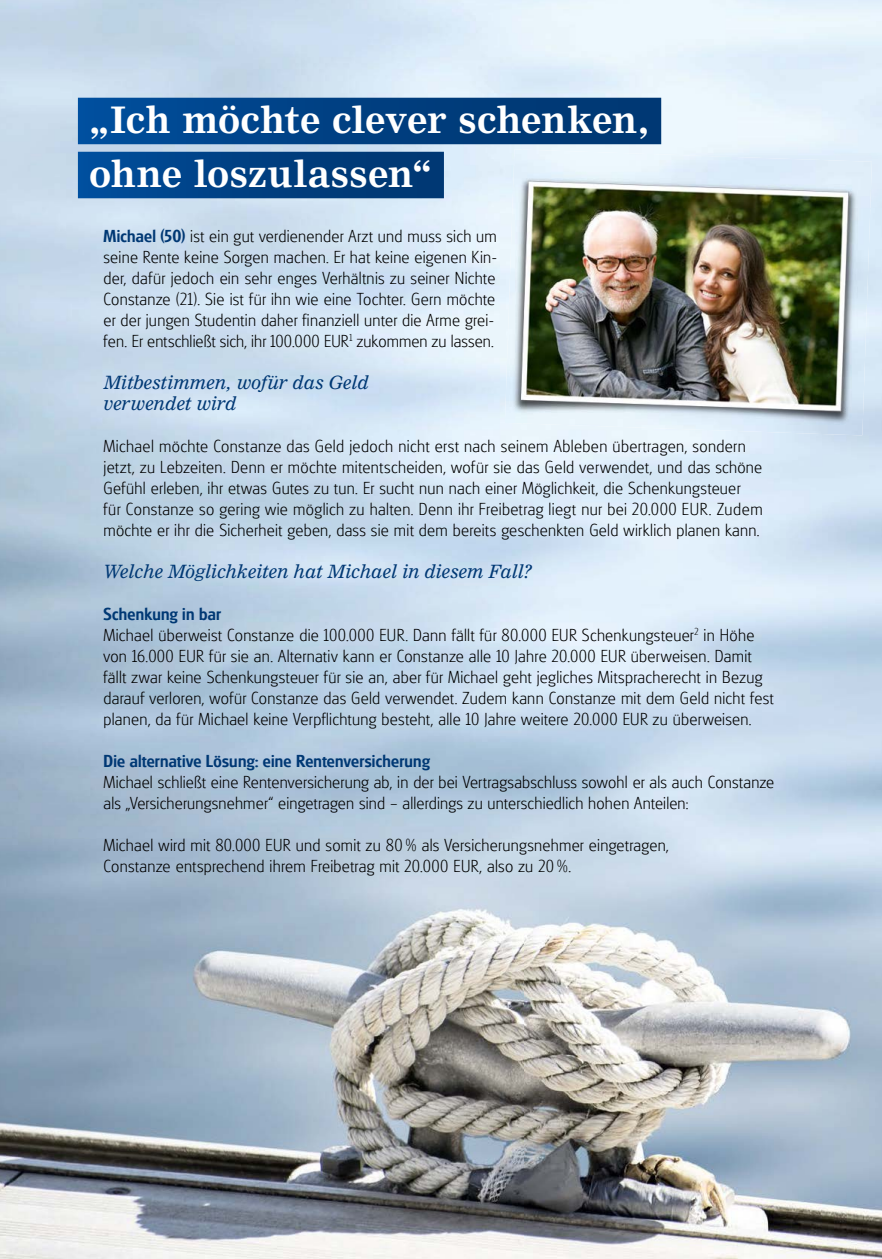
<style>
.page{position:relative;width:882px;height:1259px;background:#fff}
.page>*{position:absolute;margin:0;border:0;box-sizing:border-box;transform-origin:0 0}
.t1{font:700 36px/54px "Nimrod MT Pro";color:#fff}
.t2{font:300 18px/21px "Glasgow Pro";letter-spacing:.015em;color:#000}
.t3{font:italic 18px/21px "Nimrod MT Pro";letter-spacing:.005em;color:#003874}
.t4{font:500 18px "Glasgow Pro";letter-spacing:.015em;color:#003874}
.s1{font-weight:500;color:#003874}
</style>
<div class="page">
<img style="left:0;top:0;width:521px;height:839px">
<img style="left:521px;top:0;width:360px;height:155px">
<img style="left:846px;top:208px;width:35px;height:1050px">
<img style="left:521px;top:435px;width:325px;height:823px">
<img style="left:0;top:839px;width:523px;height:419px">
<div style="left:78px;top:98px;width:582px;height:46px;background:linear-gradient(to right,#004d9a,#00356d)"></div>
<div style="left:78px;top:152px;width:365px;height:46px;background:linear-gradient(to right,#004d9a,#00346d)"></div>
<img style="left:504px;top:149px;width:367px;height:286px">
<h1 class="t1" style="left:89px;top:91px;width:561px">„Ich möchte clever schenken, ohne loszulassen“</h1>
<p class="t2" style="left:103px;top:225px;width:394px"><span class="s1">Michael (50)</span> ist ein gut verdienender Arzt und muss sich um seine Rente keine Sorgen machen. Er hat keine eigenen Kin&shy;der, dafür jedoch ein sehr enges Verhältnis zu seiner Nichte Constanze (21). Sie ist für ihn wie eine Tochter. Gern möchte er der jungen Studentin daher finanziell unter die Arme grei&shy;fen. Er entschließt sich, ihr 100.000 EUR<sup>1</sup> zukommen zu lassen.</p>
<p class="t3" style="left:103px;top:371px;width:267px">Mitbestimmen, wofür das Geld verwendet wird</p>
<p class="t2" style="left:103px;top:435px;width:660px">Michael möchte Constanze das Geld jedoch nicht erst nach seinem Ableben übertragen, sondern jetzt, zu Lebzeiten. Denn er möchte mitentscheiden, wofür sie das Geld verwendet, und das schöne Gefühl erleben, ihr etwas Gutes zu tun. Er sucht nun nach einer Möglichkeit, die Schenkungsteuer<br>für Constanze so gering wie möglich zu halten. Denn ihr Freibetrag liegt nur bei 20.000 EUR. Zudem möchte er ihr die Sicherheit geben, dass sie mit dem bereits geschenkten Geld wirklich planen kann.</p>
<p class="t3" style="left:103px;top:560px;width:429px">Welche Möglichkeiten hat Michael in diesem Fall?</p>
<p class="t2" style="left:103px;top:603px;width:671px"><span class="s1">Schenkung in bar<br></span>Michael überweist Constanze die 100.000 EUR. Dann fällt für 80.000 EUR Schenkungsteuer<sup>2</sup> in Höhe von 16.000 EUR für sie an. Alternativ kann er Constanze alle 10 Jahre 20.000 EUR überweisen. Damit fällt zwar keine Schenkungsteuer für sie an, aber für Michael geht jegliches Mitspracherecht in Bezug darauf verloren, wofür Constanze das Geld verwendet. Zudem kann Constanze mit dem Geld nicht fest planen, da für Michael keine Verpflichtung besteht, alle 10 Jahre weitere 20.000 EUR zu überweisen.</p>
<p class="t4" style="left:103px;top:750px;width:328px">Die alternative Lösung: eine Rentenversicherung</p>
<p class="t2" style="left:103px;top:771px;width:672px">Michael schließt eine Rentenversicherung ab, in der bei Vertragsabschluss sowohl er als auch Constanze als „Versicherungsnehmer“ eingetragen sind – allerdings zu unterschiedlich hohen Anteilen:</p>
<p class="t2" style="left:103px;top:834px;width:566px">Michael wird mit 80.000 EUR und somit zu 80 % als Versicherungsnehmer eingetragen,<br>Constanze entsprechend ihrem Freibetrag mit 20.000 EUR, also zu 20 %.</p>
</div>
